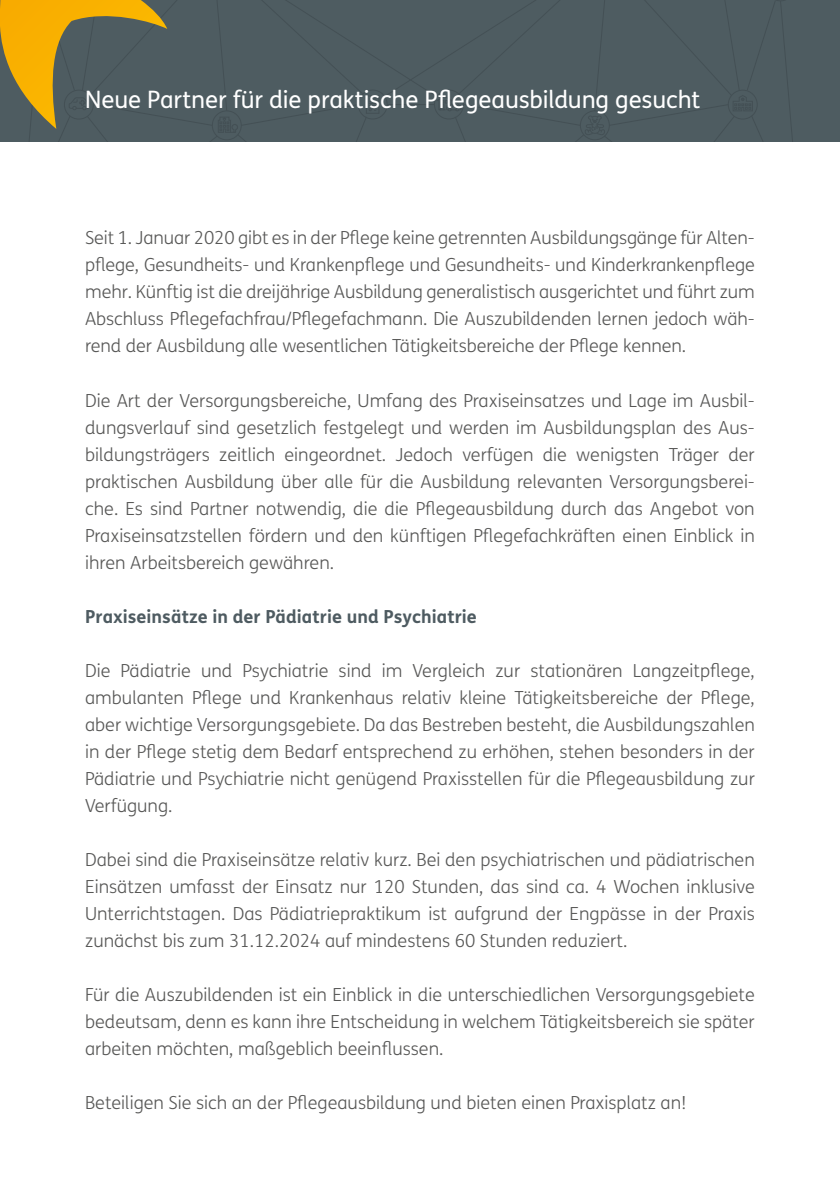
<style>
.page{position:relative;width:840px;height:1191px;background:#fff}
.page>*{position:absolute;margin:0;border:0;box-sizing:border-box;transform-origin:0 0}
.t1{font:24px "FS Me";letter-spacing:-.005em;color:#fff}
.t2{font:300 18px/27px "FS Me";color:#575756;text-align:justify}
.t3{font:700 18px "FS Me";letter-spacing:.005em;color:#4e5b61}
</style>
<div class="page">
<div style="left:0;top:0;width:839px;height:142px;background:#4e5c61"></div>
<svg style="left:0;top:0;width:793px;height:142px"></svg>
<p class="t1" style="left:85px;top:83px;width:616px">Neue Partner für die praktische Pflegeausbildung gesucht</p>
<p class="t2" style="left:85px;top:224px;width:671px">Seit 1. Januar 2020 gibt es in der Pflege keine getrennten Ausbildungsgänge für Alten&shy;pflege, Gesundheits- und Krankenpflege und Gesundheits- und Kinderkrankenpflege mehr. Künftig ist die dreijährige Ausbildung generalistisch ausgerichtet und führt zum Abschluss Pflegefachfrau/Pflegefachmann. Die Auszubildenden lernen jedoch wäh&shy;rend der Ausbildung alle wesentlichen Tätigkeitsbereiche der Pflege kennen.</p>
<p class="t2" style="left:85px;top:386px;width:670px">Die Art der Versorgungsbereiche, Umfang des Praxiseinsatzes und Lage im Ausbil&shy;dungsverlauf sind gesetzlich festgelegt und werden im Ausbildungsplan des Aus&shy;bildungsträgers zeitlich eingeordnet. Jedoch verfügen die wenigsten Träger der praktischen Ausbildung über alle für die Ausbildung relevanten Versorgungsberei&shy;che. Es sind Partner notwendig, die die Pflegeausbildung durch das Angebot von Praxiseinsatzstellen fördern und den künftigen Pflegefachkräften einen Einblick in ihren Arbeitsbereich gewähren.</p>
<p class="t3" style="left:85px;top:602px;width:393px">Praxiseinsätze in der Pädiatrie und Psychiatrie</p>
<p class="t2" style="left:85px;top:656px;width:671px">Die Pädiatrie und Psychiatrie sind im Vergleich zur stationären Langzeitpflege, ambulanten Pflege und Krankenhaus relativ kleine Tätigkeitsbereiche der Pflege, aber wichtige Versorgungsgebiete. Da das Bestreben besteht, die Ausbildungszahlen in der Pflege stetig dem Bedarf entsprechend zu erhöhen, stehen besonders in der Pädiatrie und Psychiatrie nicht genügend Praxisstellen für die Pflegeausbildung zur Verfügung.</p>
<p class="t2" style="left:85px;top:845px;width:671px">Dabei sind die Praxiseinsätze relativ kurz. Bei den psychiatrischen und pädiatrischen Einsätzen umfasst der Einsatz nur 120 Stunden, das sind ca. 4 Wochen inklusive Unterrichtstagen. Das Pädiatriepraktikum ist aufgrund der Engpässe in der Praxis zunächst bis zum 31.12.2024 auf mindestens 60 Stunden reduziert.</p>
<p class="t2" style="left:85px;top:980px;width:671px">Für die Auszubildenden ist ein Einblick in die unterschiedlichen Versorgungsgebiete bedeutsam, denn es kann ihre Entscheidung in welchem Tätigkeitsbereich sie später arbeiten möchten, maßgeblich beeinflussen.</p>
<p class="t2" style="left:85px;top:1088px;width:602px">Beteiligen Sie sich an der Pflegeausbildung und bieten einen Praxisplatz an!</p>
</div>
